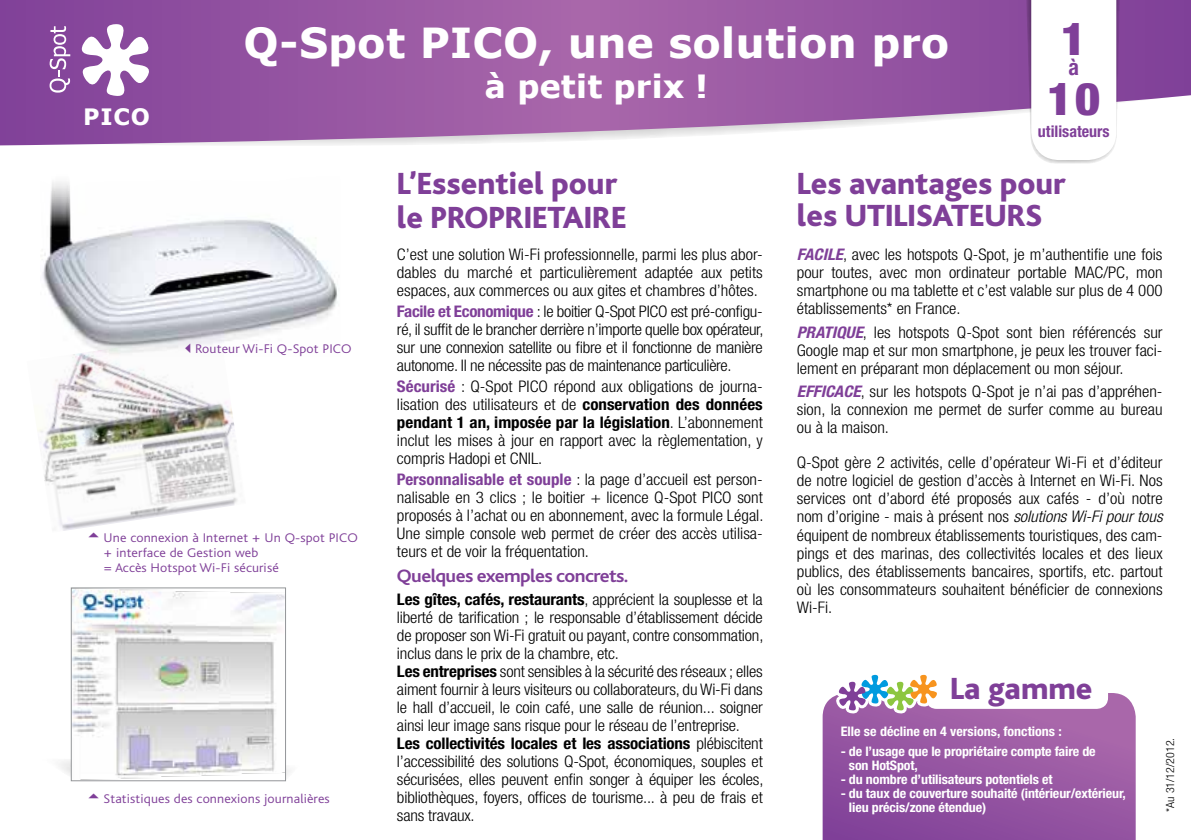
<style>
.page{position:relative;width:1191px;height:840px;background:#fff}
.page>*{position:absolute;margin:0;border:0;box-sizing:border-box;transform-origin:0 0}
.t1{font:900 condensed 45.2px/60px "Helvetica Neue";color:#7f3f98;text-align:center;scale:1.06 1}
.t2{font:700 41.4px "Tahoma";letter-spacing:.03em;color:#fff;scale:1.06 1}
.t3{font:800 32px/34px "Bliss";color:#7f3f98}
.t4{font:700 32px "Tahoma";letter-spacing:.03em;color:#fff;scale:1.06 1}
.t5{font:700 22.6px "Tahoma";color:#fff;scale:1.06 1}
.t6{font:700 18.8px "Bliss";letter-spacing:-.03em;color:#7f3f98;scale:1.06 1}
.t7{font:300 condensed 16px/18px "Helvetica Neue";letter-spacing:-.01em;color:#000;text-align:justify;scale:1.06 1}
.t8{font:700 condensed 16px "Helvetica Neue";color:#7f3f98}
.t9{font:700 condensed 13.2px/14px "Helvetica Neue";letter-spacing:-.01em;color:#fff;scale:1.06 1}
.t10{font:300 13.2px/15px "Bliss";letter-spacing:.01em;color:#7f3f98;scale:1.06 1}
.t11{font:300 condensed 11.2px "Helvetica Neue";color:#000;scale:1.06 1}
.s1{font-weight:700;font-style:italic;color:#7f3f98}
.s2{font-style:italic}
.s3{font-weight:700;color:#7f3f98}
.s4{font-weight:700}
</style>
<div class="page">
<img style="left:42px;top:182px;width:296px;height:155px">
<svg style="left:0;top:0;width:1191px;height:145px;background:#a067ab"></svg>
<svg style="left:76px;top:23px;width:78px;height:74px"></svg>
<svg style="left:50px;top:26px;width:20px;height:67px"></svg>
<svg style="left:1025px;top:0;width:95px;height:164px"></svg>
<img style="left:37px;top:332px;width:209px;height:199px">
<svg style="left:822px;top:693px;width:313px;height:146px;background:#9757a3"></svg>
<div style="left:925px;top:676px;width:183px;height:32px;background:#fff;border-radius:11px"></div>
<svg style="left:828px;top:674px;width:119px;height:43px"></svg>
<svg style="left:59px;top:757px;width:231px;height:23px"></svg>
<img style="left:73px;top:589px;width:211px;height:189px">
<div style="left:71px;top:587px;width:215px;height:193px;border:1px solid #939598"></div>
<svg style="left:185px;top:343px;width:5px;height:10px"></svg>
<h3 class="t5" style="left:84px;top:101px;width:64px">Pico</h3>
<h2 class="t2" style="left:244px;top:14px;width:666px">Q-Spot Pico, une solution pro</h2>
<h3 class="t4" style="left:485px;top:64px;width:211px">à petit prix !</h3>
<h1 class="t1" style="left:1047px;top:8px;width:51px">1<sub>à<br></sub>10</h1>
<p class="t8" style="left:1038px;top:122px;width:73px">utilisateurs</p>
<p class="t10" style="left:195px;top:341px;width:149px">Routeur Wi-Fi Q-Spot Pi co</p>
<p class="t10" style="left:104px;top:530px;width:241px">Une connexion à Internet + Un Q-spot Pico + interface de Gestion web<br>= Accès Hotspot Wi-Fi sécurisé</p>
<p class="t10" style="left:104px;top:791px;width:215px">Statistiques des connexions journalières</p>
<h3 class="t3" style="left:397px;top:167px;width:231px">L’Essentiel pour le PROPRIETAIRE</h3>
<h3 class="t3" style="left:797px;top:168px;width:271px;line-height:32px">Les avantages pour les UTILISATEURS</h3>
<p class="t7" style="left:797px;top:245px;width:347px"><span class="s1">FACILE</span>, avec les hotspots Q-Spot, je m’authentifie une fois pour toutes, avec mon ordinateur portable MAC/PC, mon smartphone ou ma tablette et c’est valable sur plus de 4 000 établissements* en France.</p>
<p class="t7" style="left:797px;top:322px;width:346px"><span class="s1">PRATIQUE</span>, les hotspots Q-Spot sont bien référencés sur Google map et sur mon smartphone, je peux les trouver faci&shy;lement en préparant mon déplacement ou mon séjour.</p>
<p class="t7" style="left:797px;top:382px;width:346px"><span class="s1">EFFICACE</span>, sur les hotspots Q-Spot je n’ai pas d’appréhen&shy;sion, la connexion me permet de surfer comme au bureau ou à la maison.</p>
<p class="t7" style="left:797px;top:453px;width:347px">Q-Spot gère 2 activités, celle d’opérateur Wi-Fi et d’éditeur de notre logiciel de gestion d’accès à Internet en Wi-Fi. Nos services ont d’abord été proposés aux cafés - d’où notre nom d’origine - mais à présent nos <span class="s2">solutions Wi-Fi pour tous </span>équipent de nombreux établissements touristiques, des cam&shy;pings et des marinas, des collectivités locales et des lieux publics, des établissements bancaires, sportifs, etc. partout où les consommateurs souhaitent bénéficier de connexions Wi-Fi.</p>
<p class="t7" style="left:397px;top:245px;width:346px">C’est une solution Wi-Fi professionnelle, parmi les plus abor&shy;dables du marché et particulièrement adaptée aux petits espaces, aux commerces ou aux gites et chambres d’hôtes.</p>
<p class="t7" style="left:397px;top:302px;width:347px"><span class="s3">Facile et Economique</span> : le boitier Q-Spot PICO est pré-configu&shy;ré, il suffit de le brancher derrière n’importe quelle box opérateur, sur une connexion satellite ou fibre et il fonctionne de manière autonome. Il ne nécessite pas de maintenance particulière.</p>
<p class="t7" style="left:397px;top:376px;width:347px"><span class="s3">Sécurisé</span> : Q-Spot PICO répond aux obligations de journa&shy;lisation des utilisateurs et de <span class="s4">conservation des données pendant 1 an, imposée par la législation</span>. L’abonnement inclut les mises à jour en rapport avec la règlementation, y compris Hadopi et CNIL.</p>
<p class="t7" style="left:397px;top:469px;width:347px"><span class="s3">Personnalisable et souple</span> : la page d’accueil est person&shy;nalisable en 3 clics ; le boitier + licence Q-Spot PICO sont proposés à l’achat ou en abonnement, avec la formule Légal.<br>Une simple console web permet de créer des accès utilisa&shy;teurs et de voir la fréquentation.</p>
<p class="t6" style="left:397px;top:565px;width:220px">Quelques exemples concrets.</p>
<p class="t7" style="left:397px;top:590px;width:347px;text-align:left"><span class="s4">Les gîtes, cafés, restaurants</span>, apprécient la souplesse et la liberté de tarification ; le responsable d’établissement décide de proposer son Wi-Fi gratuit ou payant, contre consommation, inclus dans le prix de la chambre, etc.<br><span class="s4">Les entreprises</span> sont sensibles à la sécurité des réseaux ; elles aiment fournir à leurs visiteurs ou collaborateurs, du Wi-Fi dans le hall d’accueil, le coin café, une salle de réunion... soigner ainsi leur image sans risque pour le réseau de l’entreprise.<br><span class="s4">Les collectivités locales et les associations</span> plébiscitent l’accessibilité des solutions Q-Spot, économiques, souples et sécurisées, elles peuvent enfin songer à équiper les écoles, bibliothèques, foyers, offices de tourisme... à peu de frais et sans travaux.</p>
<h3 class="t3" style="left:950px;top:672px;width:144px">La gamme</h3>
<p class="t9" style="left:840px;top:724px;width:210px">Elle se décline en 4 versions, fonctions :</p>
<p class="t9" style="left:849px;top:743px;width:234px;text-indent:-8px">- de l’usage que le propriétaire compte faire de son HotSpot,</p>
<p class="t9" style="left:840px;top:771px;width:201px">- du nombre d’utilisateurs potentiels et</p>
<p class="t9" style="left:849px;top:785px;width:263px;text-indent:-8px">- du taux de couverture souhaité (intérieur/extérieur, lieu précis/zone étendue)</p>
<p class="t11" style="left:1164px;top:811px;width:71px;rotate:-90deg">*Au 31/12/2012.</p>
</div>
